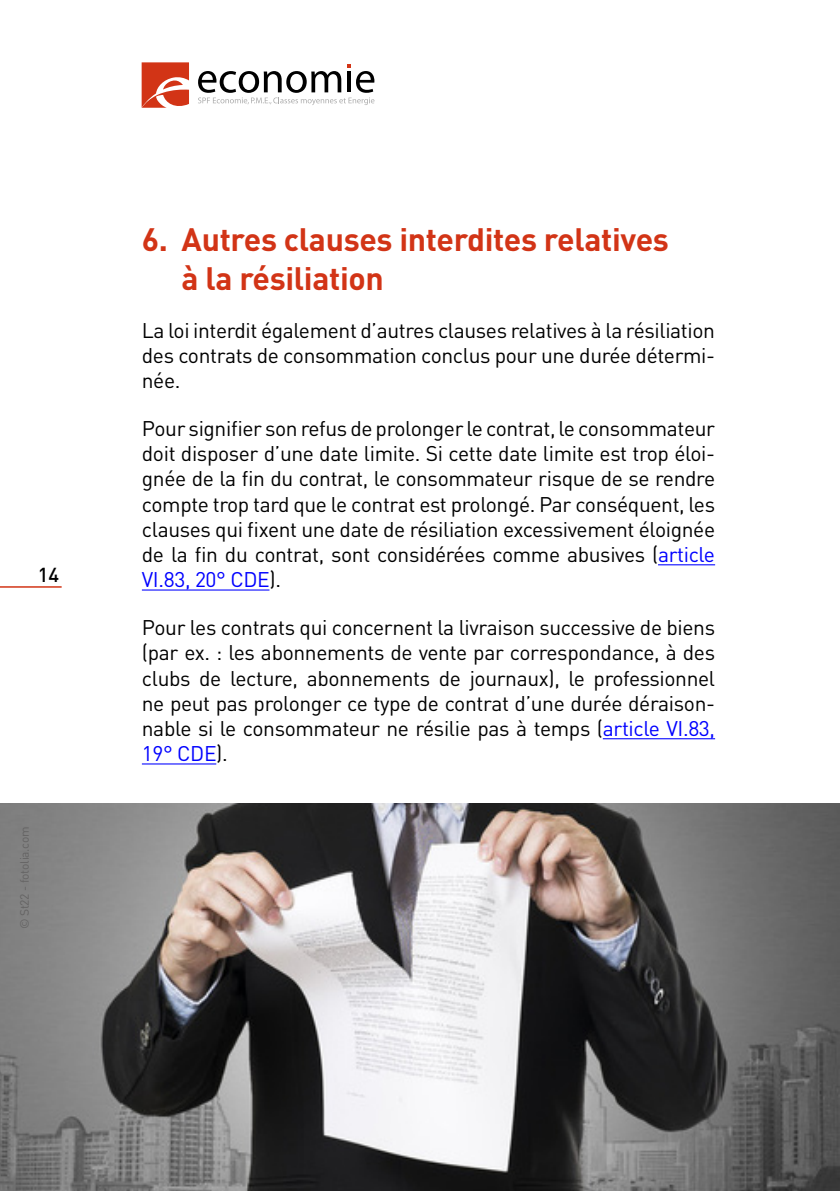
<style>
.page{position:relative;width:840px;height:1191px;background:#fff}
.page>*{position:absolute;margin:0;border:0;box-sizing:border-box;transform-origin:0 0}
.Titre_1{font:700 32px/38.4px "DIN Pro";letter-spacing:-.01em;color:#d23416}
.txt{font:21px/25.2px "DIN Pro";letter-spacing:-.02em;color:#000;text-align:justify}
.t1{font:500 20px "DIN Pro";color:#000}
.txt-2{font:12px "DIN Pro";letter-spacing:-.02em;color:#646363}
.s1{color:#00f}
</style>
<div class="page">
<hr style="left:0;top:586px;width:62px;height:1px;background:#d23416">
<svg style="left:141px;top:62px;width:48px;height:46px"></svg>
<svg style="left:198px;top:64px;width:176px;height:41px"></svg>
<img style="left:0;top:803px;width:839px;height:388px">
<hr style="left:657px;top:564px;width:57px;height:1px;background:#00f">
<hr style="left:142px;top:589px;width:127px;height:1px;background:#00f">
<hr style="left:602px;top:738px;width:112px;height:1px;background:#00f">
<hr style="left:142px;top:763px;width:74px;height:1px;background:#00f">
<p class="t1" style="left:38px;top:561px;width:23px">14</p>
<p class="txt-2" style="left:16px;top:929px;width:105px;rotate:-90deg">© St22 - fotolia.com</p>
<p class="Titre_1" style="left:181px;top:219px;width:488px;text-indent:-40px">6. Autres clauses interdites relatives à la résiliation</p>
<p class="txt" style="left:142px;top:316px;width:574px">La loi interdit également d’autres clauses relatives à la résiliation des contrats de consommation conclus pour une durée détermi&shy;née.</p>
<p class="txt" style="left:142px;top:415px;width:574px">Pour signifier son refus de prolonger le contrat, le consommateur doit disposer d’une date limite. Si cette date limite est trop éloi&shy;gnée de la fin du contrat, le consommateur risque de se rendre compte trop tard que le contrat est prolongé. Par conséquent, les clauses qui fixent une date de résiliation excessivement éloignée de la fin du contrat, sont considérées comme abusives (<span class="s1">article VI.83, 20° CDE</span>).</p>
<p class="txt" style="left:142px;top:614px;width:574px">Pour les contrats qui concernent la livraison successive de biens (par ex. : les abonnements de vente par correspondance, à des clubs de lecture, abonnements de journaux), le professionnel ne peut pas prolonger ce type de contrat d’une durée déraison&shy;nable si le consommateur ne résilie pas à temps (<span class="s1">article VI.83, 19° CDE</span>).</p>
</div>
